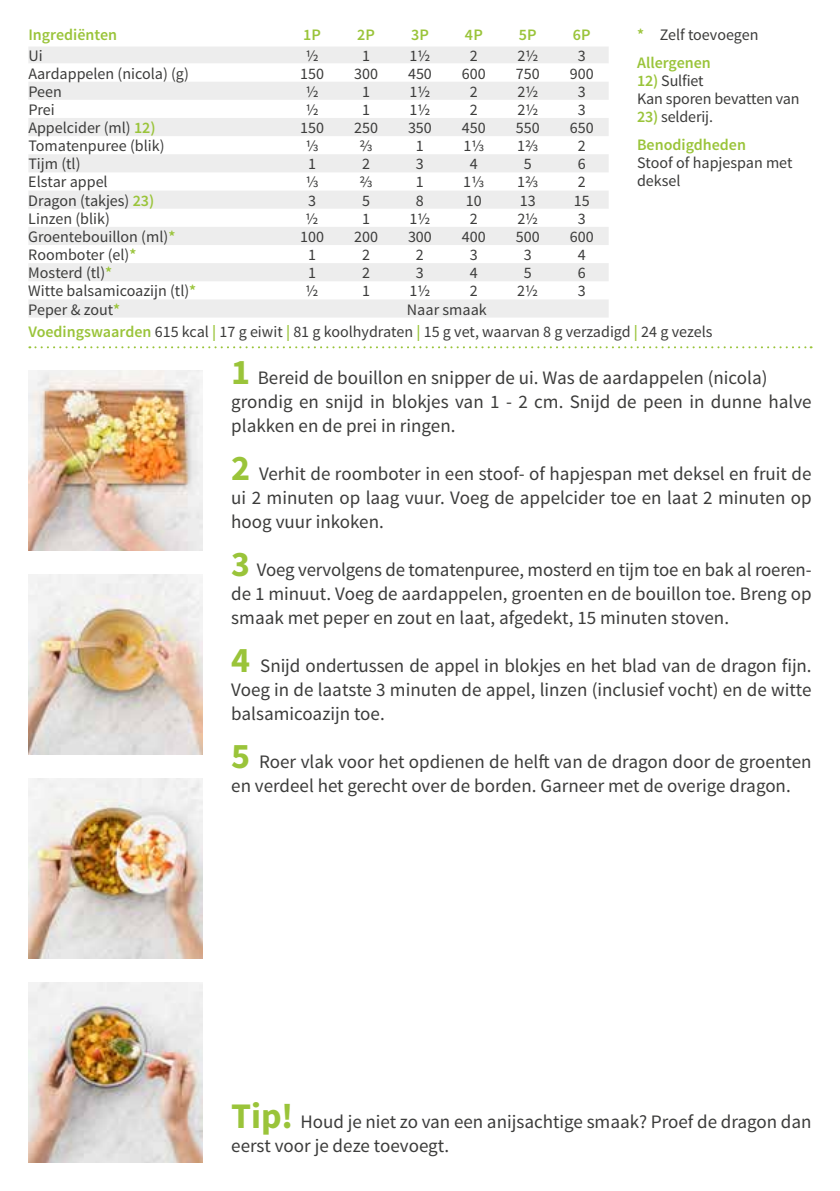
<style>
.page{position:relative;width:840px;height:1191px;background:#fff}
.page>*{position:absolute;margin:0;border:0;box-sizing:border-box;transform-origin:0 0}
.t1{font:19px/24px "Source Sans Pro";color:#3c3c3b}
.t2{font:16px/18px "Source Sans Pro";color:#3c3c3b}
.t3{font:600 16px/28px "Source Sans Pro";color:#9ac43a}
.s1{font-weight:600;color:#9ac43a}
.s2{font-weight:400;color:#3c3c3b}
.s3{font-weight:700;font-size:36px;color:#9ac43a}
</style>
<div class="page">
<svg style="left:29px;top:346px;width:782px;height:2px"></svg>
<div style="left:28px;top:47px;width:580px;height:16px;background:#ededed"></div>
<svg style="left:28px;top:82px;width:580px;height:235px;fill:#ededed"></svg>
<img style="left:28px;top:778px;width:175px;height:180px">
<img style="left:28px;top:574px;width:175px;height:180px">
<img style="left:28px;top:370px;width:175px;height:180px">
<img style="left:28px;top:982px;width:175px;height:180px">
<p class="t3" style="left:28px;top:21px;width:90px">Ingrediënten</p>
<p class="t3" style="left:303px;top:21px;width:19px">1P</p>
<p class="t3" style="left:357px;top:21px;width:19px">2P</p>
<p class="t3" style="left:411px;top:21px;width:19px">3P</p>
<p class="t3" style="left:464px;top:21px;width:19px">4P</p>
<p class="t3" style="left:518px;top:21px;width:19px">5P</p>
<p class="t3" style="left:572px;top:21px;width:19px">6P</p>
<p class="t2" style="left:28px;top:47px;width:16px">Ui</p>
<p class="t2" style="left:305px;top:47px;width:14px">½</p>
<p class="t2" style="left:362px;top:47px;width:9px">1</p>
<p class="t2" style="left:409px;top:47px;width:22px">1½</p>
<p class="t2" style="left:469px;top:47px;width:9px">2</p>
<p class="t2" style="left:517px;top:47px;width:22px">2½</p>
<p class="t2" style="left:577px;top:47px;width:9px">3</p>
<p class="t2" style="left:28px;top:65px;width:162px">Aardappelen (nicola) (g)</p>
<p class="t2" style="left:300px;top:65px;width:25px">150</p>
<p class="t2" style="left:354px;top:65px;width:25px">300</p>
<p class="t2" style="left:408px;top:65px;width:25px">450</p>
<p class="t2" style="left:461px;top:65px;width:25px">600</p>
<p class="t2" style="left:515px;top:65px;width:25px">750</p>
<p class="t2" style="left:569px;top:65px;width:25px">900</p>
<p class="t2" style="left:28px;top:83px;width:35px">Peen</p>
<p class="t2" style="left:305px;top:83px;width:14px">½</p>
<p class="t2" style="left:362px;top:83px;width:9px">1</p>
<p class="t2" style="left:409px;top:83px;width:22px">1½</p>
<p class="t2" style="left:469px;top:83px;width:9px">2</p>
<p class="t2" style="left:517px;top:83px;width:22px">2½</p>
<p class="t2" style="left:577px;top:83px;width:9px">3</p>
<p class="t2" style="left:28px;top:101px;width:28px">Prei</p>
<p class="t2" style="left:305px;top:101px;width:14px">½</p>
<p class="t2" style="left:362px;top:101px;width:9px">1</p>
<p class="t2" style="left:409px;top:101px;width:22px">1½</p>
<p class="t2" style="left:469px;top:101px;width:9px">2</p>
<p class="t2" style="left:517px;top:101px;width:22px">2½</p>
<p class="t2" style="left:577px;top:101px;width:9px">3</p>
<p class="t2" style="left:28px;top:119px;width:129px">Appelcider (ml) <span class="s1">12)</span></p>
<p class="t2" style="left:300px;top:119px;width:25px">150</p>
<p class="t2" style="left:354px;top:119px;width:25px">250</p>
<p class="t2" style="left:408px;top:119px;width:25px">350</p>
<p class="t2" style="left:461px;top:119px;width:25px">450</p>
<p class="t2" style="left:515px;top:119px;width:25px">550</p>
<p class="t2" style="left:569px;top:119px;width:25px">650</p>
<p class="t2" style="left:28px;top:137px;width:138px">Tomatenpuree (blik)</p>
<p class="t2" style="left:305px;top:137px;width:15px">1/3</p>
<p class="t2" style="left:359px;top:137px;width:15px">2/3</p>
<p class="t2" style="left:416px;top:137px;width:9px">1</p>
<p class="t2" style="left:463px;top:137px;width:23px">11/3</p>
<p class="t2" style="left:517px;top:137px;width:23px">12/3</p>
<p class="t2" style="left:577px;top:137px;width:9px">2</p>
<p class="t2" style="left:28px;top:155px;width:54px">Tijm (tl)</p>
<p class="t2" style="left:308px;top:155px;width:9px">1</p>
<p class="t2" style="left:362px;top:155px;width:9px">2</p>
<p class="t2" style="left:416px;top:155px;width:9px">3</p>
<p class="t2" style="left:469px;top:155px;width:9px">4</p>
<p class="t2" style="left:523px;top:155px;width:9px">5</p>
<p class="t2" style="left:577px;top:155px;width:9px">6</p>
<p class="t2" style="left:28px;top:173px;width:81px">Elstar appel</p>
<p class="t2" style="left:305px;top:173px;width:15px">1/3</p>
<p class="t2" style="left:359px;top:173px;width:15px">2/3</p>
<p class="t2" style="left:416px;top:173px;width:9px">1</p>
<p class="t2" style="left:463px;top:173px;width:23px">11/3</p>
<p class="t2" style="left:517px;top:173px;width:23px">12/3</p>
<p class="t2" style="left:577px;top:173px;width:9px">2</p>
<p class="t2" style="left:28px;top:192px;width:127px">Dragon (takjes) <span class="s1">23)</span></p>
<p class="t2" style="left:308px;top:192px;width:9px">3</p>
<p class="t2" style="left:362px;top:192px;width:9px">5</p>
<p class="t2" style="left:415px;top:192px;width:9px">8</p>
<p class="t2" style="left:465px;top:192px;width:17px">10</p>
<p class="t2" style="left:519px;top:192px;width:17px">13</p>
<p class="t2" style="left:573px;top:192px;width:17px">15</p>
<p class="t2" style="left:28px;top:210px;width:83px">Linzen (blik)</p>
<p class="t2" style="left:305px;top:210px;width:14px">½</p>
<p class="t2" style="left:362px;top:210px;width:9px">1</p>
<p class="t2" style="left:409px;top:210px;width:22px">1½</p>
<p class="t2" style="left:469px;top:210px;width:9px">2</p>
<p class="t2" style="left:517px;top:210px;width:22px">2½</p>
<p class="t2" style="left:577px;top:210px;width:9px">3</p>
<p class="t2" style="left:28px;top:228px;width:148px">Groentebouillon (ml)<span class="s1">*</span></p>
<p class="t2" style="left:300px;top:228px;width:25px">100</p>
<p class="t2" style="left:354px;top:228px;width:25px">200</p>
<p class="t2" style="left:408px;top:228px;width:25px">300</p>
<p class="t2" style="left:461px;top:228px;width:25px">400</p>
<p class="t2" style="left:515px;top:228px;width:25px">500</p>
<p class="t2" style="left:569px;top:228px;width:25px">600</p>
<p class="t2" style="left:28px;top:246px;width:109px">Roomboter (el)<span class="s1">*</span></p>
<p class="t2" style="left:308px;top:246px;width:9px">1</p>
<p class="t2" style="left:362px;top:246px;width:9px">2</p>
<p class="t2" style="left:415px;top:246px;width:9px">2</p>
<p class="t2" style="left:469px;top:246px;width:9px">3</p>
<p class="t2" style="left:523px;top:246px;width:9px">3</p>
<p class="t2" style="left:577px;top:246px;width:9px">4</p>
<p class="t2" style="left:28px;top:264px;width:85px">Mosterd (tl)<span class="s1">*</span></p>
<p class="t2" style="left:308px;top:264px;width:9px">1</p>
<p class="t2" style="left:362px;top:264px;width:9px">2</p>
<p class="t2" style="left:415px;top:264px;width:9px">3</p>
<p class="t2" style="left:469px;top:264px;width:9px">4</p>
<p class="t2" style="left:523px;top:264px;width:9px">5</p>
<p class="t2" style="left:577px;top:264px;width:9px">6</p>
<p class="t2" style="left:28px;top:282px;width:169px">Witte balsamicoazijn (tl)<span class="s1">*</span></p>
<p class="t2" style="left:305px;top:282px;width:14px">½</p>
<p class="t2" style="left:362px;top:282px;width:9px">1</p>
<p class="t2" style="left:409px;top:282px;width:22px">1½</p>
<p class="t2" style="left:469px;top:282px;width:9px">2</p>
<p class="t2" style="left:517px;top:282px;width:22px">2½</p>
<p class="t2" style="left:577px;top:282px;width:9px">3</p>
<p class="t2" style="left:28px;top:300px;width:93px">Peper &amp; zout<span class="s1">*</span></p>
<p class="t2" style="left:406px;top:300px;width:81px">Naar smaak</p>
<p class="t2" style="left:636px;top:21px;width:123px;line-height:28px"><span class="s1">*</span> Zelf toevoegen<br><span class="s1">Allergenen</span></p>
<p class="t2" style="left:636px;top:72px;width:164px"><span class="s1">12)</span> Sulfiet<br>Kan sporen bevatten van</p>
<p class="t3" style="left:636px;top:103px;width:110px">23) <span class="s2">selderij.<br></span>Benodigdheden</p>
<p class="t2" style="left:636px;top:154px;width:157px">Stoof of hapjespan met deksel</p>
<p class="t2" style="left:28px;top:322px;width:685px"><span class="s1">Voedingswaarden</span> 615 kcal <span class="s1">|</span> 17 g eiwit <span class="s1">|</span> 81 g koolhydraten <span class="s1">|</span> 15 g vet, waarvan 8 g verzadigd <span class="s1">|</span> 24 g vezels</p>
<p class="t1" style="left:231px;top:366px;width:581px"><span class="s3">1</span> Bereid de bouillon en snipper de ui. Was de aardappelen (nicola) grondig en snijd in blokjes van 1 - 2 cm. Snijd de peen in dunne halve plakken en de prei in ringen.</p>
<p class="t1" style="left:231px;top:462px;width:581px;text-align:justify"><span class="s3">2</span> Verhit de roomboter in een stoof- of hapjespan met deksel en fruit de ui 2 minuten op laag vuur. Voeg de appelcider toe en laat 2 minuten op hoog vuur inkoken.</p>
<p class="t1" style="left:231px;top:558px;width:581px;text-align:justify"><span class="s3">3</span> Voeg vervolgens de tomatenpuree, mosterd en tijm toe en bak al roeren&shy;de 1 minuut. Voeg de aardappelen, groenten en de bouillon toe. Breng op smaak met peper en zout en laat, afgedekt, 15 minuten stoven.</p>
<p class="t1" style="left:231px;top:654px;width:581px;text-align:justify"><span class="s3">4</span> Snijd ondertussen de appel in blokjes en het blad van de dragon fijn.<br>Voeg in de laatste 3 minuten de appel, linzen (inclusief vocht) en de witte balsamicoazijn toe.</p>
<p class="t1" style="left:231px;top:750px;width:581px"><span class="s3">5</span> Roer vlak voor het opdienen de helft van de dragon door de groenten en verdeel het gerecht over de borden. Garneer met de overige dragon.</p>
<p class="t1" style="left:231px;top:1110px;width:581px"><span class="s3">Tip!</span> Houd je niet zo van een anijsachtige smaak? Proef de dragon dan eerst voor je deze toevoegt.</p>
</div>
